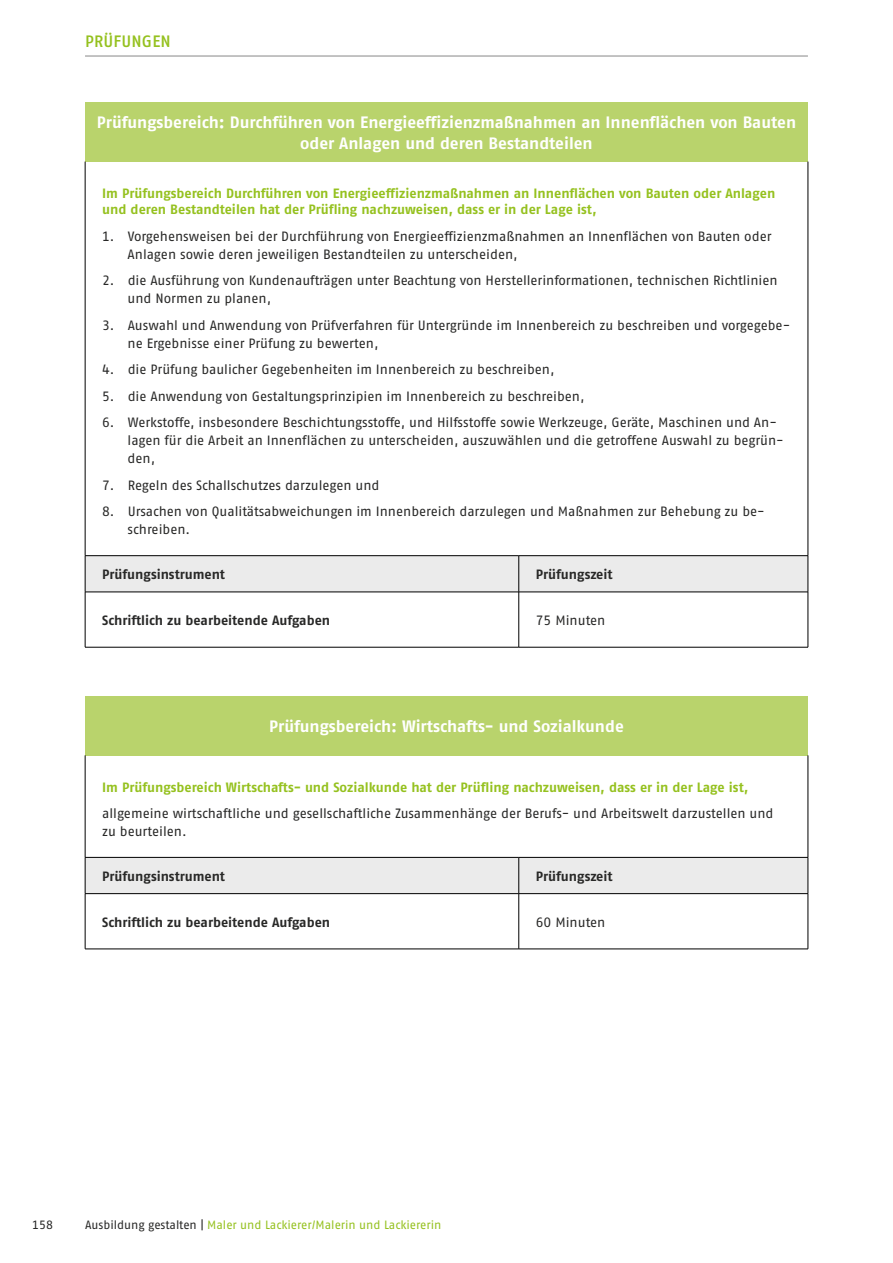
<style>
.page{position:relative;width:893px;height:1263px;background:#fff}
.page>*{position:absolute;margin:0;border:0;box-sizing:border-box;transform-origin:0 0}
.id279{font:700 16.5px/21px "Fago Pro";color:#fff;text-align:center}
.t1{font:500 16.5px "Fago Pro";letter-spacing:.01em;color:#95c11f}
.id281{font:13.5px/18px "Fago Pro";letter-spacing:-.005em;color:#282827}
.id3671{font:700 13.5px/16.5px "Fago Pro";color:#95c11f}
.id281-2{font:700 13.5px "Fago Pro";color:#282827}
.id282{font:700 13.5px "Fago Pro";letter-spacing:-.005em;color:#282827}
.t2{font:12px "Fago Pro";letter-spacing:-.005em;color:#95c11f}
.t3{font:12px "Fago Pro";color:#282827}
.s1{color:#282827}
</style>
<div class="page">
<hr style="left:85px;top:56px;width:723px;height:1px;background:#878787">
<div style="left:85px;top:102px;width:723px;height:60px;background:#b9d36c"></div>
<div style="left:86px;top:556px;width:722px;height:36px;background:#ebebeb"></div>
<hr style="left:85px;top:162px;width:1px;height:394px;background:#000">
<hr style="left:808px;top:162px;width:1px;height:394px;background:#000">
<hr style="left:85px;top:555px;width:434px;height:1px;background:#000">
<hr style="left:85px;top:556px;width:1px;height:36px;background:#000">
<hr style="left:519px;top:555px;width:289px;height:1px;background:#000">
<hr style="left:518px;top:556px;width:1px;height:36px;background:#000">
<hr style="left:808px;top:556px;width:1px;height:36px;background:#000">
<hr style="left:85px;top:592px;width:434px;height:1px;background:#000">
<hr style="left:85px;top:592px;width:1px;height:55px;background:#000">
<hr style="left:519px;top:592px;width:289px;height:1px;background:#000">
<hr style="left:518px;top:592px;width:1px;height:55px;background:#000">
<hr style="left:808px;top:592px;width:1px;height:55px;background:#000">
<hr style="left:85px;top:647px;width:434px;height:1px;background:#000">
<hr style="left:519px;top:647px;width:289px;height:1px;background:#000">
<div style="left:85px;top:696px;width:723px;height:59px;background:#b9d36c"></div>
<div style="left:86px;top:858px;width:722px;height:35px;background:#ebebeb"></div>
<hr style="left:85px;top:755px;width:1px;height:102px;background:#000">
<hr style="left:808px;top:755px;width:1px;height:102px;background:#000">
<hr style="left:85px;top:857px;width:434px;height:1px;background:#000">
<hr style="left:85px;top:857px;width:1px;height:36px;background:#000">
<hr style="left:519px;top:857px;width:289px;height:1px;background:#000">
<hr style="left:518px;top:857px;width:1px;height:36px;background:#000">
<hr style="left:808px;top:857px;width:1px;height:36px;background:#000">
<hr style="left:85px;top:893px;width:434px;height:1px;background:#000">
<hr style="left:85px;top:894px;width:1px;height:55px;background:#000">
<hr style="left:519px;top:893px;width:289px;height:1px;background:#000">
<hr style="left:518px;top:894px;width:1px;height:55px;background:#000">
<hr style="left:808px;top:894px;width:1px;height:55px;background:#000">
<hr style="left:85px;top:949px;width:434px;height:1px;background:#000">
<hr style="left:519px;top:949px;width:289px;height:1px;background:#000">
<p class="t1" style="left:85px;top:31px;width:87px">PRÜFUNGEN</p>
<p class="id279" style="left:97px;top:112px;width:701px">Prüfungsbereich: Durchführen von Energieeffizienzmaßnahmen an Innenflächen von Bauten oder Anlagen und deren Bestandteilen</p>
<p class="id3671" style="left:102px;top:185px;width:675px">Im Prüfungsbereich Durchführen von Energieeffizienzmaßnahmen an Innenflächen von Bauten oder Anlagen und deren Bestandteilen hat der Prüfling nachzuweisen, dass er in der Lage ist,</p>
<p class="id281" style="left:128px;top:227px;width:645px;text-indent:-26px">1. Vorgehensweisen bei der Durchführung von Energieeffizienzmaßnahmen an Innenflächen von Bauten oder<br>Anlagen sowie deren jeweiligen Bestandteilen zu unterscheiden,</p>
<p class="id281" style="left:128px;top:272px;width:652px;text-indent:-26px">2. die Ausführung von Kundenaufträgen unter Beachtung von Herstellerinformationen, technischen Richtlinien und Normen zu planen,</p>
<p class="id281" style="left:128px;top:316px;width:664px;text-indent:-26px">3. Auswahl und Anwendung von Prüfverfahren für Untergründe im Innenbereich zu beschreiben und vorgegebe&shy;ne Ergebnisse einer Prüfung zu bewerten,</p>
<p class="id281" style="left:102px;top:361px;width:454px">4. die Prüfung baulicher Gegebenheiten im Innenbereich zu beschreiben,</p>
<p class="id281" style="left:102px;top:387px;width:484px">5. die Anwendung von Gestaltungsprinzipien im Innenbereich zu beschreiben,</p>
<p class="id281" style="left:128px;top:414px;width:658px;text-indent:-26px">6. Werkstoffe, insbesondere Beschichtungsstoffe, und Hilfsstoffe sowie Werkzeuge, Geräte, Maschinen und An&shy;lagen für die Arbeit an Innenflächen zu unterscheiden, auszuwählen und die getroffene Auswahl zu begrün&shy;den,</p>
<p class="id281" style="left:102px;top:476px;width:279px">7. Regeln des Schallschutzes darzulegen und</p>
<p class="id281" style="left:128px;top:503px;width:639px;text-indent:-26px">8. Ursachen von Qualitätsabweichungen im Innenbereich darzulegen und Maßnahmen zur Behebung zu be&shy;schreiben.</p>
<p class="id282" style="left:102px;top:566px;width:124px">Prüfungsinstrument</p>
<p class="id282" style="left:536px;top:566px;width:78px">Prüfungszeit</p>
<p class="id281-2" style="left:102px;top:612px;width:230px">Schriftlich zu bearbeitende Aufgaben</p>
<p class="id281" style="left:536px;top:611px;width:71px">75 Minuten</p>
<p class="id279" style="left:269px;top:716px;width:356px">Prüfungsbereich: Wirtschafts- und Sozialkunde</p>
<p class="id3671" style="left:102px;top:779px;width:648px">Im Prüfungsbereich Wirtschafts- und Sozialkunde hat der Prüfling nachzuweisen, dass er in der Lage ist,</p>
<p class="id281" style="left:102px;top:804px;width:673px">allgemeine wirtschaftliche und gesellschaftliche Zusammenhänge der Berufs- und Arbeitswelt darzustellen und zu beurteilen.</p>
<p class="id282" style="left:102px;top:868px;width:124px">Prüfungsinstrument</p>
<p class="id282" style="left:536px;top:868px;width:78px">Prüfungszeit</p>
<p class="id281-2" style="left:102px;top:914px;width:230px">Schriftlich zu bearbeitende Aufgaben</p>
<p class="id281" style="left:536px;top:913px;width:71px">60 Minuten</p>
<p class="t3" style="left:32px;top:1218px;width:22px">158</p>
<p class="t2" style="left:85px;top:1218px;width:358px"><span class="s1">Ausbildung gestalten |</span> Maler und Lackierer/Malerin und Lackiererin</p>
</div>
